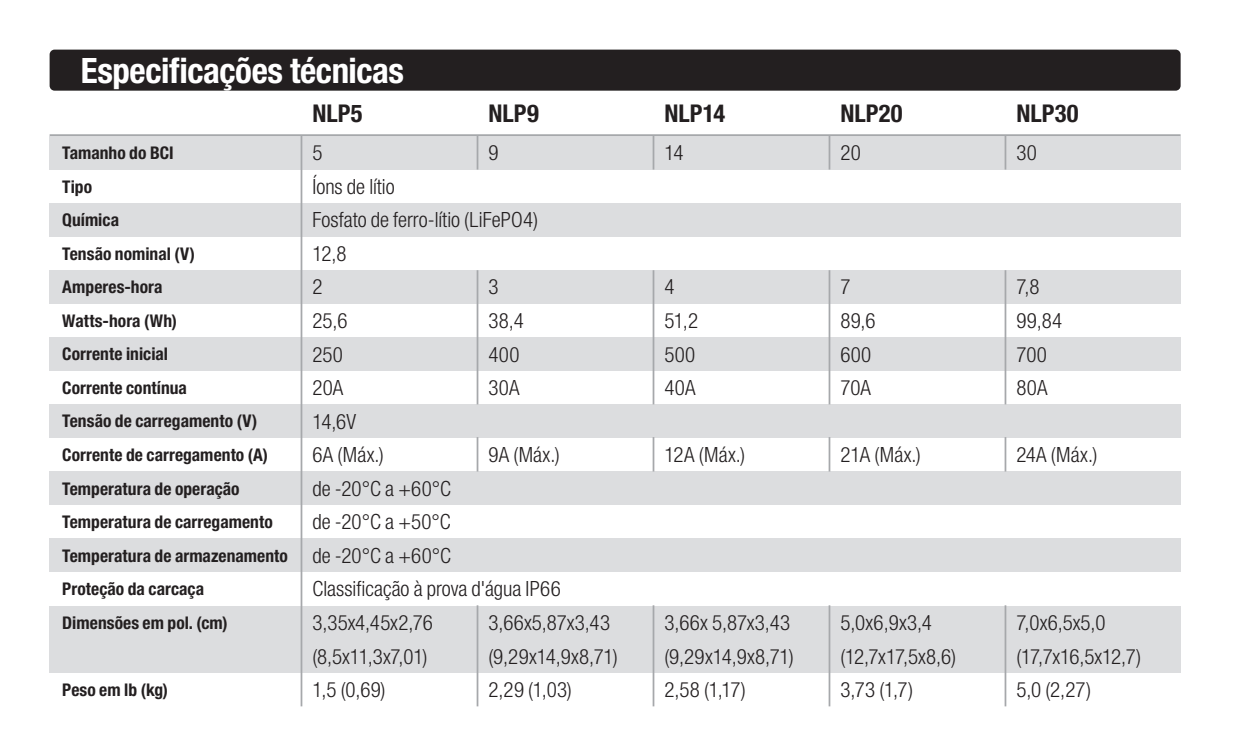
<style>
.page{position:relative;width:1260px;height:756px;background:#fff}
.page>*{position:absolute;margin:0;border:0;box-sizing:border-box;transform-origin:0 0}
.t1{font:700 condensed 35px "Helvetica Neue LTW1 G";letter-spacing:-.01em;color:#fff}
.t2{font:700 condensed 24.5px "Helvetica Neue LTW1 G";letter-spacing:.005em;color:#231f20}
.t3{font:300 condensed 21px "Helvetica Neue LTW1 G";letter-spacing:.005em;color:#231f20}
.t4{font:300 condensed 21px "Helvetica Neue LTW1 G";letter-spacing:-.015em;color:#231f20}
.t5{font:700 condensed 17.5px "Helvetica Neue LTW1 G";letter-spacing:.005em;color:#231f20}
</style>
<div class="page">
<div style="left:50px;top:50px;width:1131px;height:41px;background:#231f20;border-radius:5px"></div>
<div style="left:50px;top:136px;width:1131px;height:34px;background:#dcdddf"></div>
<div style="left:50px;top:270px;width:1131px;height:34px;background:#dcdddf"></div>
<div style="left:50px;top:404px;width:1131px;height:34px;background:#dcdddf"></div>
<div style="left:50px;top:539px;width:1131px;height:33px;background:#dcdddf"></div>
<div style="left:50px;top:203px;width:1131px;height:34px;background:#dcdddf"></div>
<div style="left:50px;top:337px;width:1131px;height:34px;background:#dcdddf"></div>
<div style="left:50px;top:472px;width:1131px;height:33px;background:#dcdddf"></div>
<div style="left:50px;top:606px;width:1131px;height:33px;background:#dcdddf"></div>
<div style="left:50px;top:639px;width:1131px;height:34px;background:#dcdddf"></div>
<hr style="left:301px;top:135px;width:1px;height:571px;background:#a6a8ab">
<hr style="left:50px;top:134px;width:1131px;height:2px;background:#a6a8ab">
<hr style="left:477px;top:135px;width:1px;height:35px;background:#a6a8ab">
<hr style="left:477px;top:270px;width:1px;height:134px;background:#a6a8ab">
<hr style="left:477px;top:437px;width:1px;height:35px;background:#a6a8ab">
<hr style="left:477px;top:605px;width:1px;height:101px;background:#a6a8ab">
<hr style="left:653px;top:135px;width:1px;height:35px;background:#a6a8ab">
<hr style="left:653px;top:270px;width:1px;height:134px;background:#a6a8ab">
<hr style="left:653px;top:437px;width:1px;height:35px;background:#a6a8ab">
<hr style="left:653px;top:605px;width:1px;height:101px;background:#a6a8ab">
<hr style="left:829px;top:135px;width:1px;height:35px;background:#a6a8ab">
<hr style="left:829px;top:270px;width:1px;height:134px;background:#a6a8ab">
<hr style="left:829px;top:437px;width:1px;height:35px;background:#a6a8ab">
<hr style="left:829px;top:605px;width:1px;height:101px;background:#a6a8ab">
<hr style="left:1005px;top:135px;width:1px;height:35px;background:#a6a8ab">
<hr style="left:1005px;top:270px;width:1px;height:134px;background:#a6a8ab">
<hr style="left:1005px;top:437px;width:1px;height:35px;background:#a6a8ab">
<hr style="left:1005px;top:605px;width:1px;height:101px;background:#a6a8ab">
<p class="t1" style="left:81px;top:49px;width:325px">Especificações técnicas</p>
<p class="t2" style="left:312px;top:99px;width:52px">NLP5</p>
<p class="t2" style="left:488px;top:99px;width:52px">NLP9</p>
<p class="t2" style="left:664px;top:99px;width:62px">NLP14</p>
<p class="t2" style="left:840px;top:99px;width:64px">NLP20</p>
<p class="t2" style="left:1016px;top:99px;width:64px">NLP30</p>
<p class="t5" style="left:62px;top:142px;width:113px">Tamanho do BCI</p>
<p class="t3" style="left:312px;top:141px;width:12px">5</p>
<p class="t3" style="left:312px;top:174px;width:84px">Íons de lítio</p>
<p class="t3" style="left:312px;top:208px;width:227px">Fosfato de ferro-lítio (LiFePO4)</p>
<p class="t3" style="left:312px;top:241px;width:36px">12,8</p>
<p class="t3" style="left:312px;top:275px;width:12px">2</p>
<p class="t3" style="left:312px;top:308px;width:37px">25,6</p>
<p class="t3" style="left:312px;top:342px;width:32px">250</p>
<p class="t3" style="left:312px;top:375px;width:33px">20A</p>
<p class="t3" style="left:312px;top:409px;width:45px">14,6V</p>
<p class="t3" style="left:312px;top:443px;width:73px">6A (Máx.)</p>
<p class="t3" style="left:312px;top:476px;width:140px">de -20°C a +60°C</p>
<p class="t3" style="left:312px;top:510px;width:140px">de -20°C a +50°C</p>
<p class="t3" style="left:312px;top:543px;width:140px">de -20°C a +60°C</p>
<p class="t3" style="left:312px;top:577px;width:250px">Classificação à prova d'água IP66</p>
<p class="t3" style="left:312px;top:610px;width:122px">3,35x4,45x2,76</p>
<p class="t3" style="left:312px;top:644px;width:117px">(8,5x11,3x7,01)</p>
<p class="t3" style="left:312px;top:677px;width:75px">1,5 (0,69)</p>
<p class="t3" style="left:488px;top:141px;width:12px">9</p>
<p class="t3" style="left:664px;top:141px;width:21px">14</p>
<p class="t3" style="left:840px;top:141px;width:22px">20</p>
<p class="t3" style="left:1016px;top:141px;width:22px">30</p>
<p class="t5" style="left:62px;top:176px;width:31px">Tipo</p>
<p class="t5" style="left:62px;top:209px;width:58px">Química</p>
<p class="t5" style="left:62px;top:243px;width:134px">Tensão nominal (V)</p>
<p class="t5" style="left:62px;top:277px;width:102px">Amperes-hora</p>
<p class="t5" style="left:62px;top:310px;width:116px">Watts-hora (Wh)</p>
<p class="t5" style="left:62px;top:344px;width:107px">Corrente inicial</p>
<p class="t5" style="left:62px;top:377px;width:126px">Corrente contínua</p>
<p class="t5" style="left:62px;top:411px;width:197px">Tensão de carregamento (V)</p>
<p class="t5" style="left:62px;top:444px;width:207px">Corrente de carregamento (A)</p>
<p class="t5" style="left:62px;top:478px;width:179px">Temperatura de operação</p>
<p class="t5" style="left:62px;top:511px;width:212px">Temperatura de carregamento</p>
<p class="t5" style="left:62px;top:545px;width:227px">Temperatura de armazenamento</p>
<p class="t5" style="left:62px;top:579px;width:143px">Proteção da carcaça</p>
<p class="t5" style="left:62px;top:612px;width:167px">Dimensões em pol. (cm)</p>
<p class="t3" style="left:488px;top:275px;width:12px">3</p>
<p class="t3" style="left:488px;top:308px;width:37px">38,4</p>
<p class="t3" style="left:488px;top:342px;width:33px">400</p>
<p class="t3" style="left:488px;top:375px;width:33px">30A</p>
<p class="t3" style="left:664px;top:275px;width:12px">4</p>
<p class="t3" style="left:664px;top:308px;width:35px">51,2</p>
<p class="t3" style="left:664px;top:342px;width:32px">500</p>
<p class="t3" style="left:664px;top:375px;width:33px">40A</p>
<p class="t3" style="left:1016px;top:275px;width:25px">7,8</p>
<p class="t3" style="left:1016px;top:308px;width:47px">99,84</p>
<p class="t3" style="left:1016px;top:342px;width:32px">700</p>
<p class="t3" style="left:1016px;top:375px;width:33px">80A</p>
<p class="t3" style="left:840px;top:275px;width:12px">7</p>
<p class="t3" style="left:840px;top:308px;width:37px">89,6</p>
<p class="t3" style="left:840px;top:342px;width:32px">600</p>
<p class="t3" style="left:840px;top:375px;width:32px">70A</p>
<p class="t3" style="left:488px;top:443px;width:73px">9A (Máx.)</p>
<p class="t3" style="left:664px;top:443px;width:82px">12A (Máx.)</p>
<p class="t3" style="left:840px;top:443px;width:82px">21A (Máx.)</p>
<p class="t3" style="left:1016px;top:443px;width:82px">24A (Máx.)</p>
<p class="t3" style="left:488px;top:610px;width:123px">3,66x5,87x3,43</p>
<p class="t3" style="left:488px;top:644px;width:131px">(9,29x14,9x8,71)</p>
<p class="t3" style="left:488px;top:677px;width:85px">2,29 (1,03)</p>
<p class="t3" style="left:664px;top:610px;width:127px">3,66x 5,87x3,43</p>
<p class="t3" style="left:664px;top:644px;width:131px">(9,29x14,9x8,71)</p>
<p class="t3" style="left:664px;top:677px;width:83px">2,58 (1,17)</p>
<p class="t3" style="left:840px;top:610px;width:93px">5,0x6,9x3,4</p>
<p class="t4" style="left:840px;top:644px;width:117px">(12,7x17,5x8,6)</p>
<p class="t3" style="left:840px;top:677px;width:74px">3,73 (1,7)</p>
<p class="t3" style="left:1016px;top:610px;width:91px">7,0x6,5x5,0</p>
<p class="t4" style="left:1016px;top:644px;width:126px">(17,7x16,5x12,7)</p>
<p class="t3" style="left:1016px;top:677px;width:76px">5,0 (2,27)</p>
<p class="t5" style="left:62px;top:679px;width:107px">Peso em lb (kg)</p>
</div>
